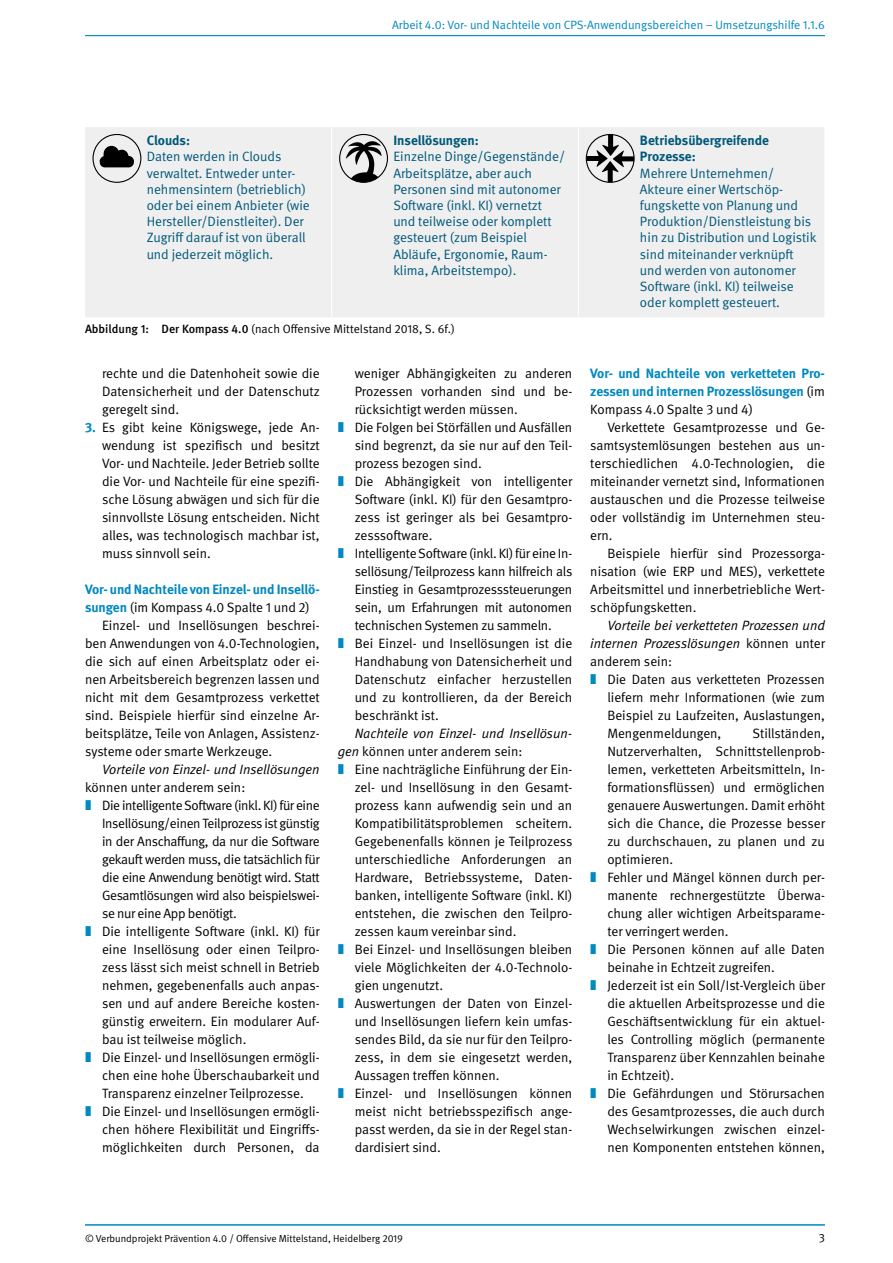
<style>
.page{position:relative;width:893px;height:1263px;background:#fff}
.page>*{position:absolute;margin:0;border:0;box-sizing:border-box;transform-origin:0 0}
.P_Fließtext__Einzug{font:13.5px/18px "DGUV Meta";color:#000;text-align:justify}
.Tab_P_Blue{font:13.5px/16.2px "DGUV Meta";color:#005879}
.P_Fließtext__Einzug-2{font:italic 13.5px/18px "DGUV Meta";color:#000}
.P_Fließtext__ohne_Ei{font:700 13.5px/18px "DGUV Meta";letter-spacing:-.005em;color:#0089c0}
.Tab_Head{font:700 13.5px/16.2px "DGUV Meta";color:#005879}
.t1{font:12px "DGUV Meta";color:#0089c0}
.Bildunterschrfiten{font:12px "DGUV Meta";letter-spacing:.005em;color:#000}
.t2{font:10.2px "DGUV Meta";color:#000}
.s1{font-weight:500}
.s2{font-weight:700;color:#0089c0}
.s3{font-weight:400;color:#000}
.s4{font-style:normal}
</style>
<div class="page">
<div style="left:85px;top:127px;width:739px;height:190px;background:#efeff0"></div>
<hr style="left:578px;top:127px;width:1px;height:190px;background:#fff">
<hr style="left:331px;top:127px;width:1px;height:190px;background:#fff">
<svg style="left:100px;top:146px;width:34px;height:21px"></svg>
<div style="left:92px;top:134px;width:49px;height:49px;border:1px solid #000;border-radius:50%"></div>
<svg style="left:346px;top:140px;width:36px;height:42px"></svg>
<div style="left:339px;top:134px;width:49px;height:49px;border:1px solid #000;border-radius:50%"></div>
<svg style="left:586px;top:134px;width:48px;height:48px"></svg>
<div style="left:586px;top:134px;width:49px;height:49px;border:1px solid #000;border-radius:50%"></div>
<hr style="left:85px;top:35px;width:740px;height:1px;background:#0089c0">
<hr style="left:85px;top:1224px;width:740px;height:2px;background:#0089c0">
<h2 class="Tab_Head" style="left:147px;top:133px;width:45px">Clouds:</h2>
<p class="Tab_P_Blue" style="left:147px;top:149px;width:165px">Daten werden in Clouds verwaltet. Entweder unter&shy;nehmensintern (betrieblich) oder bei einem Anbieter (wie<br>Hersteller/Dienstleiter). Der<br>Zugriff darauf ist von überall und jederzeit möglich.</p>
<p class="t1" style="left:392px;top:18px;width:434px">Arbeit 4.0: Vor- und Nachteile von CPS-Anwendungsbereichen – Umsetzungshilfe 1.1.6</p>
<h2 class="Tab_Head" style="left:393px;top:133px;width:87px">Insellösungen:</h2>
<p class="Tab_P_Blue" style="left:393px;top:149px;width:173px">Einzelne Dinge/Gegenstände/<br>Arbeitsplätze, aber auch<br>Personen sind mit autonomer<br>Software (inkl. KI) vernetzt und teilweise oder komplett gesteuert (zum Beispiel<br>Abläufe, Ergonomie, Raum&shy;klima, Arbeitstempo).</p>
<h2 class="Tab_Head" style="left:640px;top:133px;width:131px">Betriebsübergreifende<br>Prozesse:</h2>
<p class="Tab_P_Blue" style="left:640px;top:165px;width:178px">Mehrere Unternehmen/<br>Akteure einer Wertschöp&shy;fungskette von Planung und<br>Produktion/Dienstleistung bis hin zu Distribution und Logistik sind miteinander verknüpft und werden von autonomer<br>Software (inkl. KI) teilweise oder komplett gesteuert.</p>
<h2 class="Bildunterschrfiten" style="left:85px;top:322px;width:372px"><span class="s1">Abbildung 1: Der Kompass 4.0</span> (nach Offensive Mittelstand 2018, S. 6f.)</h2>
<p class="P_Fließtext__Einzug" style="left:102px;top:365px;width:219px">rechte und die Datenhoheit sowie die Datensicherheit und der Datenschutz geregelt sind.</p>
<p class="P_Fließtext__Einzug" style="left:102px;top:419px;width:219px;text-indent:-17px"><span class="s2">3.</span> Es gibt keine Königswege, jede An&shy;wendung ist spezifisch und besitzt Vor- und Nachteile. Jeder Betrieb sollte die Vor- und Nachteile für eine spezifi&shy;sche Lösung abwägen und sich für die sinnvollste Lösung entscheiden. Nicht alles, was technologisch machbar ist, muss sinnvoll sein.</p>
<h2 class="P_Fließtext__ohne_Ei" style="left:85px;top:581px;width:236px">Vor- und Nachteile von Einzel- und Insellö&shy;sungen <span class="s3">(im Kompass 4.0 Spalte 1 und 2)</span></h2>
<p class="P_Fließtext__Einzug" style="left:85px;top:617px;width:236px;text-indent:17px">Einzel- und Insellösungen beschrei&shy;ben Anwendungen von 4.0-Technologien, die sich auf einen Arbeitsplatz oder ei&shy;nen Arbeitsbereich begrenzen lassen und nicht mit dem Gesamtprozess verkettet sind. Beispiele hierfür sind einzelne Ar&shy;beitsplätze, Teile von Anlagen, Assistenz&shy;systeme oder smarte Werkzeuge.</p>
<p class="P_Fließtext__Einzug-2" style="left:85px;top:761px;width:236px;text-indent:17px">Vorteile von Einzel- und Insellösungen <span class="s4">können unter anderem sein:</span></p>
<p class="P_Fließtext__Einzug" style="left:102px;top:797px;width:219px">Die intelligente Software (inkl. KI) für eine Insellösung/einen Teilprozess ist günstig in der Anschaffung, da nur die Software gekauft werden muss, die tatsächlich für die eine Anwendung benötigt wird. Statt Gesamtlösungen wird also beispielswei&shy;se nur eine App benötigt.</p>
<p class="P_Fließtext__Einzug" style="left:102px;top:923px;width:219px">Die intelligente Software (inkl. KI) für eine Insellösung oder einen Teilpro&shy;zess lässt sich meist schnell in Betrieb nehmen, gegebenenfalls auch anpas&shy;sen und auf andere Bereiche kosten&shy;günstig erweitern. Ein modularer Auf&shy;bau ist teilweise möglich.</p>
<p class="P_Fließtext__Einzug" style="left:102px;top:1049px;width:219px">Die Einzel- und Insellösungen ermögli&shy;chen eine hohe Überschaubarkeit und Transparenz einzelner Teilprozesse.</p>
<p class="P_Fließtext__Einzug" style="left:102px;top:1103px;width:219px">Die Einzel- und Insellösungen ermögli&shy;chen höhere Flexibilität und Eingriffs&shy;möglichkeiten durch Personen, da</p>
<p class="P_Fließtext__Einzug" style="left:355px;top:365px;width:219px">weniger Abhängigkeiten zu anderen Prozessen vorhanden sind und be&shy;rücksichtigt werden müssen.</p>
<p class="P_Fließtext__Einzug" style="left:355px;top:419px;width:219px">Die Folgen bei Störfällen und Ausfällen sind begrenzt, da sie nur auf den Teil&shy;prozess bezogen sind.</p>
<p class="P_Fließtext__Einzug" style="left:355px;top:473px;width:219px">Die Abhängigkeit von intelligenter Software (inkl. KI) für den Gesamtpro&shy;zess ist geringer als bei Gesamtpro&shy;zesssoftware.</p>
<p class="P_Fließtext__Einzug" style="left:355px;top:545px;width:219px">Intelligente Software (inkl. KI) für eine In&shy;sellösung/Teilprozess kann hilfreich als Einstieg in Gesamtprozesssteuerungen sein, um Erfahrungen mit autonomen technischen Systemen zu sammeln.</p>
<p class="P_Fließtext__Einzug" style="left:355px;top:635px;width:219px">Bei Einzel- und Insellösungen ist die Handhabung von Datensicherheit und Datenschutz einfacher herzustellen und zu kontrollieren, da der Bereich beschränkt ist.</p>
<p class="P_Fließtext__Einzug-2" style="left:338px;top:725px;width:236px;text-indent:17px">Nachteile von Einzel- und Insellösun&shy;gen <span class="s4">können unter anderem sein:</span></p>
<p class="P_Fließtext__Einzug" style="left:355px;top:761px;width:219px">Eine nachträgliche Einführung der Ein&shy;zel- und Insellösung in den Gesamt&shy;prozess kann aufwendig sein und an Kompatibilitätsproblemen scheitern.<br>Gegebenenfalls können je Teilprozess unterschiedliche Anforderungen an Hardware, Betriebssysteme, Daten&shy;banken, intelligente Software (inkl. KI) entstehen, die zwischen den Teilpro&shy;zessen kaum vereinbar sind.</p>
<p class="P_Fließtext__Einzug" style="left:355px;top:941px;width:219px">Bei Einzel- und Insellösungen bleiben viele Möglichkeiten der 4.0-Technolo&shy;gien ungenutzt.</p>
<p class="P_Fließtext__Einzug" style="left:355px;top:995px;width:219px">Auswertungen der Daten von Einzel&shy;und Insellösungen liefern kein umfas&shy;sendes Bild, da sie nur für den Teilpro&shy;zess, in dem sie eingesetzt werden, Aussagen treffen können.</p>
<p class="P_Fließtext__Einzug" style="left:355px;top:1085px;width:219px">Einzel- und Insellösungen können meist nicht betriebsspezifisch ange&shy;passt werden, da sie in der Regel stan&shy;dardisiert sind.</p>
<h2 class="P_Fließtext__ohne_Ei" style="left:590px;top:365px;width:236px;text-align:justify">Vor- und Nachteile von verketteten Pro&shy;zessen und internen Prozesslösungen <span class="s3">(im Kompass 4.0 Spalte 3 und 4)</span></h2>
<p class="P_Fließtext__Einzug" style="left:590px;top:419px;width:236px;text-indent:17px">Verkettete Gesamtprozesse und Ge&shy;samtsystemlösungen bestehen aus un&shy;terschiedlichen 4.0-Technologien, die miteinander vernetzt sind, Informationen austauschen und die Prozesse teilweise oder vollständig im Unternehmen steu&shy;ern.</p>
<p class="P_Fließtext__Einzug" style="left:590px;top:545px;width:236px;text-indent:17px">Beispiele hierfür sind Prozessorga&shy;nisation (wie ERP und MES), verkettete Arbeitsmittel und innerbetriebliche Wert&shy;schöpfungsketten.</p>
<p class="P_Fließtext__Einzug-2" style="left:590px;top:617px;width:236px;text-align:justify;text-indent:17px">Vorteile bei verketteten Prozessen und internen Prozesslösungen <span class="s4">können unter anderem sein:</span></p>
<p class="P_Fließtext__Einzug" style="left:607px;top:671px;width:219px">Die Daten aus verketteten Prozessen liefern mehr Informationen (wie zum Beispiel zu Laufzeiten, Auslastungen, Mengenmeldungen,</p>
<p class="P_Fließtext__Einzug" style="left:607px;top:725px;width:219px;text-indent:145px">Stillständen, Nutzerverhalten, Schnittstellenprob&shy;lemen, verketteten Arbeitsmitteln, In&shy;formationsflüssen) und ermöglichen genauere Auswertungen. Damit erhöht sich die Chance, die Prozesse besser zu durchschauen, zu planen und zu optimieren.</p>
<p class="P_Fließtext__Einzug" style="left:607px;top:869px;width:219px">Fehler und Mängel können durch per&shy;manente rechnergestützte Überwa&shy;chung aller wichtigen Arbeitsparame&shy;ter verringert werden.</p>
<p class="P_Fließtext__Einzug" style="left:607px;top:941px;width:219px">Die Personen können auf alle Daten beinahe in Echtzeit zugreifen.</p>
<p class="P_Fließtext__Einzug" style="left:607px;top:977px;width:219px">Jederzeit ist ein Soll/Ist-Vergleich über die aktuellen Arbeitsprozesse und die Geschäftsentwicklung für ein aktuel&shy;les Controlling möglich (permanente Transparenz über Kennzahlen beinahe in Echtzeit).</p>
<p class="P_Fließtext__Einzug" style="left:607px;top:1085px;width:219px">Die Gefährdungen und Störursachen des Gesamtprozesses, die auch durch Wechselwirkungen zwischen einzel&shy;nen Komponenten entstehen können,</p>
<p class="t2" style="left:85px;top:1233px;width:319px">© Verbundprojekt Prävention 4.0 / Offensive Mittelstand, Heidelberg 2019</p>
<p class="Bildunterschrfiten" style="left:819px;top:1231px;width:8px">3</p>
</div>
